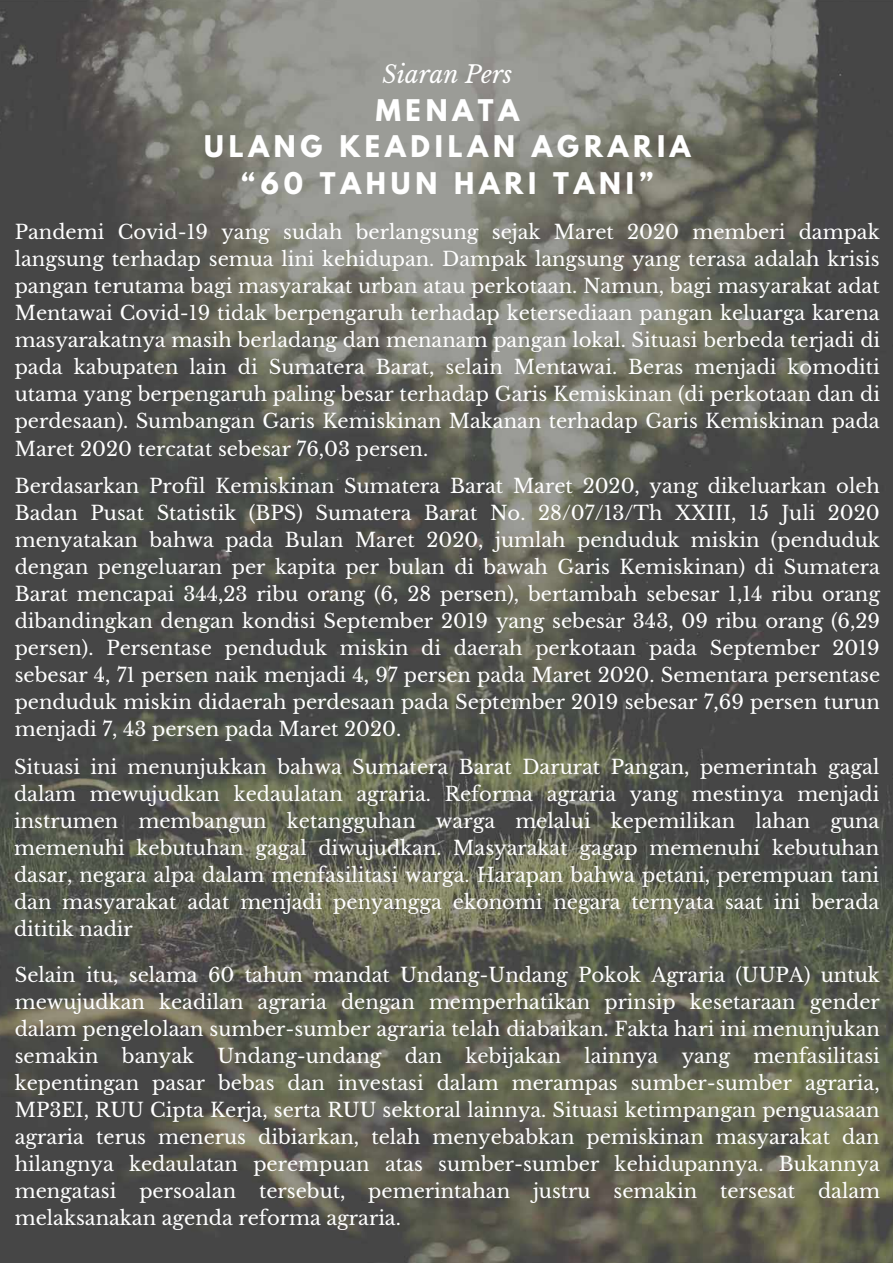
<style>
.page{position:relative;width:893px;height:1263px;background:#fff}
.page>*{position:absolute;margin:0;border:0;box-sizing:border-box;transform-origin:0 0}
.t1{font:700 26.47px/36.6px "League Spartan";letter-spacing:.18em;color:#fff;text-align:center}
.t2{font:italic 24px "Libre Baskerville";color:#fff}
.t3{font:19.5px/27px "Libre Baskerville";color:#fff;text-align:justify}
</style>
<div class="page">
<img style="left:0;top:0;width:893px;height:1263px">
<p class="t2" style="left:382px;top:60px;width:131px">Siaran Pers</p>
<h1 class="t1" style="left:204px;top:95px;width:488px">MENATA<br>ULANG KEADILAN AGRARIA “60 TAHUN HARI TANI”</h1>
<p class="t3" style="left:15px;top:219px;width:867px">Pandemi Covid-19 yang sudah berlangsung sejak Maret 2020 memberi dampak langsung terhadap semua lini kehidupan. Dampak langsung yang terasa adalah krisis pangan terutama bagi masyarakat urban atau perkotaan. Namun, bagi masyarakat adat Mentawai Covid-19 tidak berpengaruh terhadap ketersediaan pangan keluarga karena masyarakatnya masih berladang dan menanam pangan lokal. Situasi berbeda terjadi di pada kabupaten lain di Sumatera Barat, selain Mentawai. Beras menjadi komoditi utama yang berpengaruh paling besar terhadap Garis Kemiskinan (di perkotaan dan di perdesaan). Sumbangan Garis Kemiskinan Makanan terhadap Garis Kemiskinan pada Maret 2020 tercatat sebesar 76,03 persen.</p>
<p class="t3" style="left:15px;top:473px;width:867px">Berdasarkan Profil Kemiskinan Sumatera Barat Maret 2020, yang dikeluarkan oleh Badan Pusat Statistik (BPS) Sumatera Barat No. 28/07/13/Th XXIII, 15 Juli 2020 menyatakan bahwa pada Bulan Maret 2020, jumlah penduduk miskin (penduduk dengan pengeluaran per kapita per bulan di bawah Garis Kemiskinan) di Sumatera Barat mencapai 344,23 ribu orang (6, 28 persen), bertambah sebesar 1,14 ribu orang dibandingkan dengan kondisi September 2019 yang sebesar 343, 09 ribu orang (6,29 persen). Persentase penduduk miskin di daerah perkotaan pada September 2019 sebesar 4, 71 persen naik menjadi 4, 97 persen pada Maret 2020. Sementara persentase penduduk miskin didaerah perdesaan pada September 2019 sebesar 7,69 persen turun menjadi 7, 43 persen pada Maret 2020.</p>
<p class="t3" style="left:14px;top:754px;width:867px">Situasi ini menunjukkan bahwa Sumatera Barat Darurat Pangan, pemerintah gagal dalam mewujudkan kedaulatan agraria. Reforma agraria yang mestinya menjadi instrumen membangun ketangguhan warga melalui kepemilikan lahan guna memenuhi kebutuhan gagal diwujudkan. Masyarakat gagap memenuhi kebutuhan dasar, negara alpa dalam menfasilitasi warga. Harapan bahwa petani, perempuan tani dan masyarakat adat menjadi penyangga ekonomi negara ternyata saat ini berada dititik nadir</p>
<p class="t3" style="left:15px;top:961px;width:867px">Selain itu, selama 60 tahun mandat Undang-Undang Pokok Agraria (UUPA) untuk mewujudkan keadilan agraria dengan memperhatikan prinsip kesetaraan gender dalam pengelolaan sumber-sumber agraria telah diabaikan. Fakta hari ini menunjukan semakin banyak Undang-undang dan kebijakan lainnya yang menfasilitasi kepentingan pasar bebas dan investasi dalam merampas sumber-sumber agraria, MP3EI, RUU Cipta Kerja, serta RUU sektoral lainnya. Situasi ketimpangan penguasaan agraria terus menerus dibiarkan, telah menyebabkan pemiskinan masyarakat dan hilangnya kedaulatan perempuan atas sumber-sumber kehidupannya. Bukannya mengatasi persoalan tersebut, pemerintahan justru semakin tersesat dalam melaksanakan agenda reforma agraria.</p>
</div>
